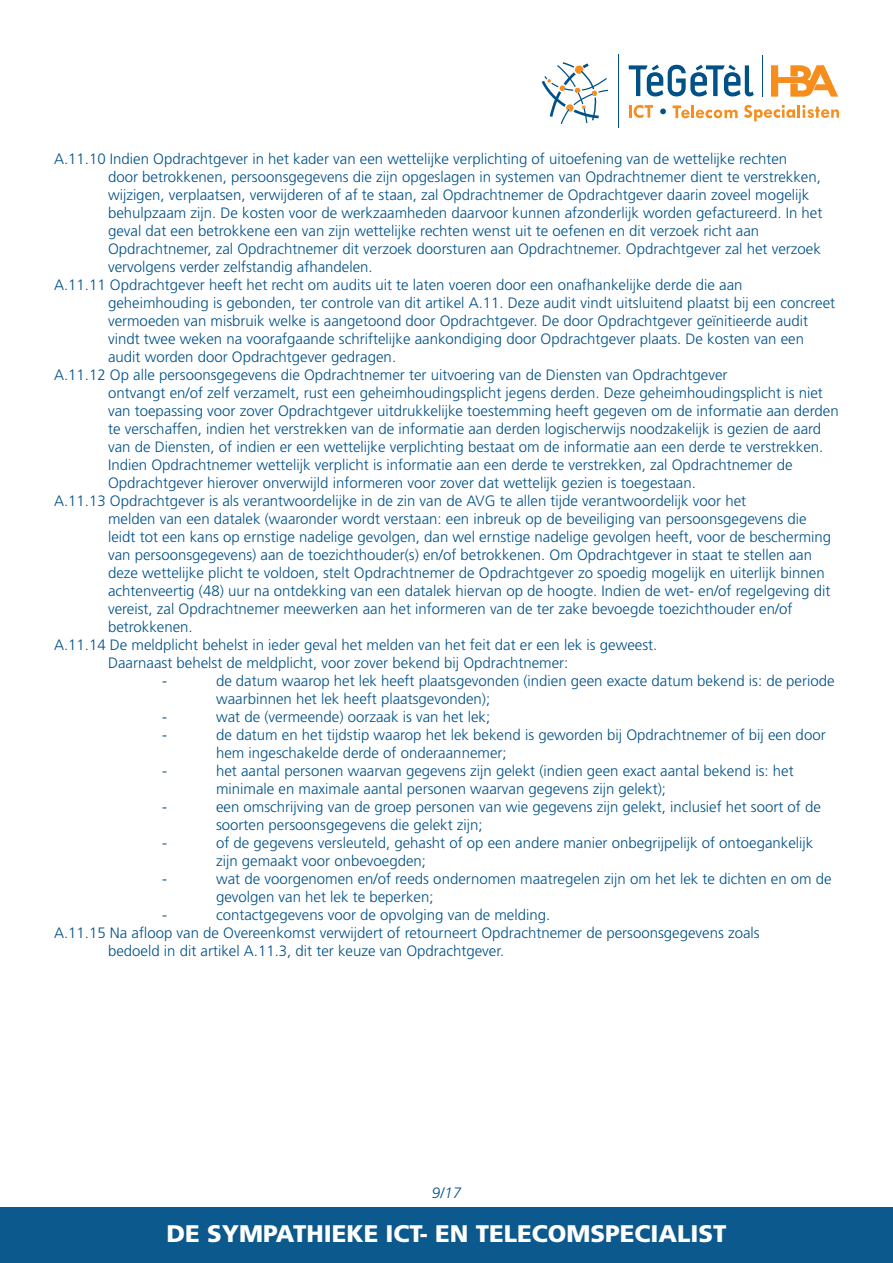
<style>
.page{position:relative;width:893px;height:1263px;background:#fff}
.page>*{position:absolute;margin:0;border:0;box-sizing:border-box;transform-origin:0 0}
.t1{font:900 24px "Frutiger LT Std";color:#fff}
.t2{font:300 15px/18px "Frutiger LT Std";color:#005187}
.t3{font:italic 300 15px "Frutiger LT Std";color:#005187}
</style>
<div class="page">
<div style="left:0;top:1208px;width:893px;height:55px;background:#0c598d"></div>
<svg style="left:629px;top:65px;width:125px;height:31px"></svg>
<svg style="left:542px;top:62px;width:66px;height:62px"></svg>
<svg style="left:771px;top:65px;width:67px;height:32px"></svg>
<svg style="left:673px;top:105px;width:65px;height:13px"></svg>
<svg style="left:660px;top:109px;width:6px;height:5px"></svg>
<svg style="left:629px;top:105px;width:24px;height:13px"></svg>
<svg style="left:744px;top:105px;width:95px;height:16px"></svg>
<hr style="left:618px;top:54px;width:1px;height:73px;background:#005187">
<hr style="left:762px;top:55px;width:1px;height:41px;background:#005187">
<p class="t2" style="left:54px;top:150px;width:735px">A.11.10 Indien Opdrachtgever in het kader van een wettelijke verplichting of uitoefening van de wettelijke rechten</p>
<p class="t2" style="left:108px;top:168px;width:714px">door betrokkenen, persoonsgegevens die zijn opgeslagen in systemen van Opdrachtnemer dient te verstrekken,</p>
<p class="t2" style="left:108px;top:186px;width:703px">wijzigen, verplaatsen, verwijderen of af te staan, zal Opdrachtnemer de Opdrachtgever daarin zoveel mogelijk</p>
<p class="t2" style="left:108px;top:204px;width:716px">behulpzaam zijn. De kosten voor de werkzaamheden daarvoor kunnen afzonderlijk worden gefactureerd. In het</p>
<p class="t2" style="left:108px;top:222px;width:653px">geval dat een betrokkene een van zijn wettelijke rechten wenst uit te oefenen en dit verzoek richt aan</p>
<p class="t2" style="left:108px;top:240px;width:714px">Opdrachtnemer, zal Opdrachtnemer dit verzoek doorsturen aan Opdrachtnemer. Opdrachtgever zal het verzoek</p>
<p class="t2" style="left:108px;top:258px;width:266px">vervolgens verder zelfstandig afhandelen.</p>
<p class="t2" style="left:54px;top:276px;width:690px">A.11.11 Opdrachtgever heeft het recht om audits uit te laten voeren door een onafhankelijke derde die aan</p>
<p class="t2" style="left:108px;top:294px;width:729px">geheimhouding is gebonden, ter controle van dit artikel A.11. Deze audit vindt uitsluitend plaatst bij een concreet</p>
<p class="t2" style="left:108px;top:312px;width:702px">vermoeden van misbruik welke is aangetoond door Opdrachtgever. De door Opdrachtgever geïnitieerde audit</p>
<p class="t2" style="left:108px;top:330px;width:697px">vindt twee weken na voorafgaande schriftelijke aankondiging door Opdrachtgever plaats. De kosten van een</p>
<p class="t2" style="left:108px;top:348px;width:290px">audit worden door Opdrachtgever gedragen.</p>
<p class="t2" style="left:54px;top:366px;width:675px">A.11.12 Op alle persoonsgegevens die Opdrachtnemer ter uitvoering van de Diensten van Opdrachtgever</p>
<p class="t2" style="left:108px;top:384px;width:716px">ontvangt en/of zelf verzamelt, rust een geheimhoudingsplicht jegens derden. Deze geheimhoudingsplicht is niet</p>
<p class="t2" style="left:108px;top:402px;width:732px">van toepassing voor zover Opdrachtgever uitdrukkelijke toestemming heeft gegeven om de informatie aan derden</p>
<p class="t2" style="left:108px;top:420px;width:715px">te verschaffen, indien het verstrekken van de informatie aan derden logischerwijs noodzakelijk is gezien de aard</p>
<p class="t2" style="left:108px;top:438px;width:717px">van de Diensten, of indien er een wettelijke verplichting bestaat om de informatie aan een derde te verstrekken.</p>
<p class="t2" style="left:108px;top:456px;width:686px">Indien Opdrachtnemer wettelijk verplicht is informatie aan een derde te verstrekken, zal Opdrachtnemer de</p>
<p class="t2" style="left:108px;top:474px;width:589px">Opdrachtgever hierover onverwijld informeren voor zover dat wettelijk gezien is toegestaan.</p>
<p class="t2" style="left:54px;top:492px;width:694px">A.11.13 Opdrachtgever is als verantwoordelijke in de zin van de AVG te allen tijde verantwoordelijk voor het</p>
<p class="t2" style="left:108px;top:510px;width:700px">melden van een datalek (waaronder wordt verstaan: een inbreuk op de beveiliging van persoonsgegevens die</p>
<p class="t2" style="left:108px;top:528px;width:725px">leidt tot een kans op ernstige nadelige gevolgen, dan wel ernstige nadelige gevolgen heeft, voor de bescherming</p>
<p class="t2" style="left:108px;top:546px;width:706px">van persoonsgegevens) aan de toezichthouder(s) en/of betrokkenen. Om Opdrachtgever in staat te stellen aan</p>
<p class="t2" style="left:108px;top:564px;width:718px">deze wettelijke plicht te voldoen, stelt Opdrachtnemer de Opdrachtgever zo spoedig mogelijk en uiterlijk binnen</p>
<p class="t2" style="left:108px;top:582px;width:724px">achtenveertig (48) uur na ontdekking van een datalek hiervan op de hoogte. Indien de wet- en/of regelgeving dit</p>
<p class="t2" style="left:108px;top:600px;width:686px">vereist, zal Opdrachtnemer meewerken aan het informeren van de ter zake bevoegde toezichthouder en/of</p>
<p class="t2" style="left:108px;top:618px;width:86px">betrokkenen.</p>
<p class="t2" style="left:54px;top:636px;width:605px">A.11.14 De meldplicht behelst in ieder geval het melden van het feit dat er een lek is geweest.</p>
<p class="t2" style="left:108px;top:654px;width:462px">Daarnaast behelst de meldplicht, voor zover bekend bij Opdrachtnemer:</p>
<p class="t2" style="left:162px;top:672px;width:6px">-</p>
<p class="t2" style="left:216px;top:672px;width:620px">de datum waarop het lek heeft plaatsgevonden (indien geen exacte datum bekend is: de periode waarbinnen het lek heeft plaatsgevonden);</p>
<p class="t2" style="left:162px;top:708px;width:6px">-</p>
<p class="t2" style="left:216px;top:708px;width:276px">wat de (vermeende) oorzaak is van het lek;</p>
<p class="t2" style="left:162px;top:726px;width:6px">-</p>
<p class="t2" style="left:216px;top:726px;width:611px">de datum en het tijdstip waarop het lek bekend is geworden bij Opdrachtnemer of bij een door hem ingeschakelde derde of onderaannemer;</p>
<p class="t2" style="left:162px;top:762px;width:6px">-</p>
<p class="t2" style="left:216px;top:762px;width:579px">het aantal personen waarvan gegevens zijn gelekt (indien geen exact aantal bekend is: het minimale en maximale aantal personen waarvan gegevens zijn gelekt);</p>
<p class="t2" style="left:162px;top:798px;width:6px">-</p>
<p class="t2" style="left:216px;top:798px;width:606px">een omschrijving van de groep personen van wie gegevens zijn gelekt, inclusief het soort of de soorten persoonsgegevens die gelekt zijn;</p>
<p class="t2" style="left:162px;top:834px;width:6px">-</p>
<p class="t2" style="left:216px;top:834px;width:599px">of de gegevens versleuteld, gehasht of op een andere manier onbegrijpelijk of ontoegankelijk zijn gemaakt voor onbevoegden;</p>
<p class="t2" style="left:162px;top:870px;width:6px">-</p>
<p class="t2" style="left:216px;top:870px;width:617px">wat de voorgenomen en/of reeds ondernomen maatregelen zijn om het lek te dichten en om de gevolgen van het lek te beperken;</p>
<p class="t2" style="left:162px;top:906px;width:6px">-</p>
<p class="t2" style="left:216px;top:906px;width:336px">contactgegevens voor de opvolging van de melding.</p>
<p class="t2" style="left:54px;top:924px;width:707px">A.11.15 Na afloop van de Overeenkomst verwijdert of retourneert Opdrachtnemer de persoonsgegevens zoals</p>
<p class="t2" style="left:108px;top:942px;width:398px">bedoeld in dit artikel A.11.3, dit ter keuze van Opdrachtgever.</p>
<p class="t3" style="left:432px;top:1184px;width:31px">9/17</p>
<h1 class="t1" style="left:167px;top:1219px;width:561px">DE SYMPATHIEKE ICT- EN TELECOMSPECIALIST</h1>
</div>
